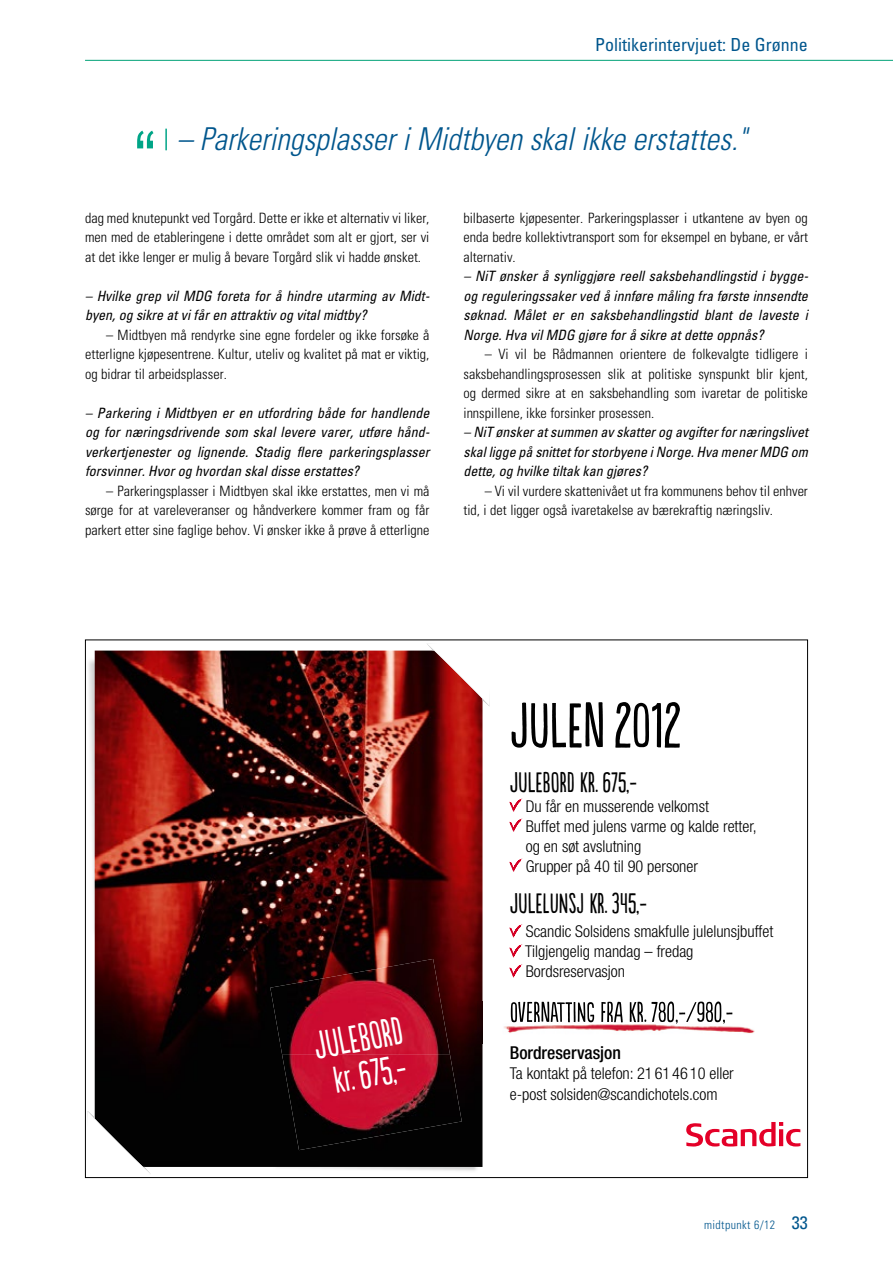
<style>
.page{position:relative;width:893px;height:1263px;background:#fff}
.page>*{position:absolute;margin:0;border:0;box-sizing:border-box;transform-origin:0 0}
.t1{font:59.4px "Populaire For Scandic";color:#000}
.t2{font:36.75px/37.2px "Populaire For Scandic";color:#fff;text-align:center}
.t3{font:italic 300 condensed 31.5px "Univers LT Std";color:#00568d}
.t4{font:26.7px "Populaire For Scandic";color:#000}
.t5{font:condensed 18px "Univers LT Std";color:#00568d}
.t6{font:500 condensed 17.85px "Helvetica Neue LT Std";color:#000}
.t7{font:300 condensed 16.35px/20px "Helvetica Neue LT Std";color:#000}
.t8{font:300 condensed 14.25px/19.5px "Univers LT Std";color:#000;text-align:justify}
.t9{font:italic condensed 14.25px/19.5px "Univers LT Std";color:#000;text-align:justify}
.t10{font:300 condensed 12px "Univers LT Std";letter-spacing:.03em;color:#00568d}
.s1{font-weight:400;font-size:18px}
</style>
<div class="page">
<img style="left:286px;top:1167px;width:191px;height:4px">
<img style="left:88px;top:657px;width:7px;height:281px">
<img style="left:95px;top:651px;width:387px;height:516px">
<img style="left:282px;top:1055px;width:84px;height:95px">
<img style="left:366px;top:1054px;width:96px;height:84px">
<img style="left:270px;top:971px;width:96px;height:84px">
<img style="left:366px;top:959px;width:84px;height:96px">
<svg style="left:457px;top:798px;width:67px;height:292px"></svg>
<svg style="left:427px;top:643px;width:63px;height:64px"></svg>
<svg style="left:87px;top:1111px;width:64px;height:63px"></svg>
<svg style="left:686px;top:1122px;width:114px;height:24px"></svg>
<img style="left:482px;top:1023px;width:273px;height:21px">
<img style="left:482px;top:1002px;width:29px;height:21px">
<img style="left:511px;top:1002px;width:222px;height:21px">
<img style="left:477px;top:1002px;width:5px;height:42px">
<svg style="left:137px;top:131px;width:16px;height:17px"></svg>
<hr style="left:165px;top:129px;width:2px;height:21px;background:#00a587">
<hr style="left:85px;top:60px;width:807px;height:1px;background:#00a177">
<p class="t5" style="left:595px;top:33px;width:214px">Politikerintervjuet: De Grønne</p>
<h3 class="t3" style="left:177px;top:120px;width:572px">– Parkeringsplasser i Midtbyen skal ikke erstattes."</h3>
<p class="t8" style="left:85px;top:208px;width:346px">dag med knutepunkt ved Torgård. Dette er ikke et alternativ vi liker, men med de etableringene i dette området som alt er gjort, ser vi at det ikke lenger er mulig å bevare Torgård slik vi hadde ønsket.</p>
<p class="t9" style="left:85px;top:286px;width:346px">– Hvilke grep vil MDG foreta for å hindre utarming av Midt&shy;byen, og sikre at vi får en attraktiv og vital midtby?</p>
<p class="t8" style="left:85px;top:325px;width:346px;text-indent:21px">– Midtbyen må rendyrke sine egne fordeler og ikke forsøke å etterligne kjøpesentrene. Kultur, uteliv og kvalitet på mat er viktig, og bidrar til arbeidsplasser.</p>
<p class="t9" style="left:85px;top:403px;width:346px">– Parkering i Midtbyen er en utfordring både for handlende og for næringsdrivende som skal levere varer, utføre hånd&shy;verkertjenester og lignende. Stadig flere parkeringsplasser forsvinner. Hvor og hvordan skal disse erstattes?</p>
<p class="t8" style="left:85px;top:481px;width:346px;text-indent:21px">– Parkeringsplasser i Midtbyen skal ikke erstattes, men vi må sørge for at vareleveranser og håndverkere kommer fram og får parkert etter sine faglige behov. Vi ønsker ikke å prøve å etterligne</p>
<p class="t8" style="left:463px;top:208px;width:346px">bilbaserte kjøpesenter. Parkeringsplasser i utkantene av byen og enda bedre kollektivtransport som for eksempel en bybane, er vårt alternativ.</p>
<p class="t9" style="left:463px;top:267px;width:346px">– NiT ønsker å synliggjøre reell saksbehandlingstid i bygge&shy;og reguleringssaker ved å innføre måling fra første innsendte søknad. Målet er en saksbehandlingstid blant de laveste i Norge. Hva vil MDG gjøre for å sikre at dette oppnås?</p>
<p class="t8" style="left:463px;top:345px;width:346px;text-indent:21px">– Vi vil be Rådmannen orientere de folkevalgte tidligere i saksbehandlingsprosessen slik at politiske synspunkt blir kjent, og dermed sikre at en saksbehandling som ivaretar de politiske innspillene, ikke forsinker prosessen.</p>
<p class="t9" style="left:463px;top:423px;width:346px">– NiT ønsker at summen av skatter og avgifter for næringslivet skal ligge på snittet for storbyene i Norge. Hva mener MDG om dette, og hvilke tiltak kan gjøres?</p>
<p class="t8" style="left:463px;top:481px;width:346px;text-indent:21px">– Vi vil vurdere skattenivået ut fra kommunens behov til enhver tid, i det ligger også ivaretakelse av bærekraftig næringsliv.</p>
<h2 class="t2" style="left:311px;top:1027px;width:91px;rotate:-10deg">JULEBORD kr. 675,-</h2>
<h1 class="t1" style="left:510px;top:693px;width:173px">JULEN 2012</h1>
<h3 class="t4" style="left:510px;top:767px;width:129px">JULEBORD KR. 675,-</h3>
<p class="t7" style="left:526px;top:796px;width:232px">Du får en musserende velkomst<br>Buffet med julens varme og kalde retter, og en søt avslutning<br>Grupper på 40 til 90 personer</p>
<h3 class="t4" style="left:510px;top:889px;width:139px">JULELUNSJ KR. 345,-</h3>
<p class="t7" style="left:525px;top:921px;width:250px">Scandic Solsidens smakfulle julelunsjbuffet<br>Tilgjengelig mandag – fredag<br>Bordsreservasjon</p>
<p class="t6" style="left:510px;top:1042px;width:113px">Bordreservasjon</p>
<p class="t7" style="left:510px;top:1062px;width:226px;line-height:21.3px">Ta kontakt på telefon: 21 61 46 10 eller e-post solsiden@scandichotels.com</p>
<p class="t10" style="left:704px;top:1218px;width:105px">midtpunkt 6/12 <span class="s1">33</span></p>
</div>
